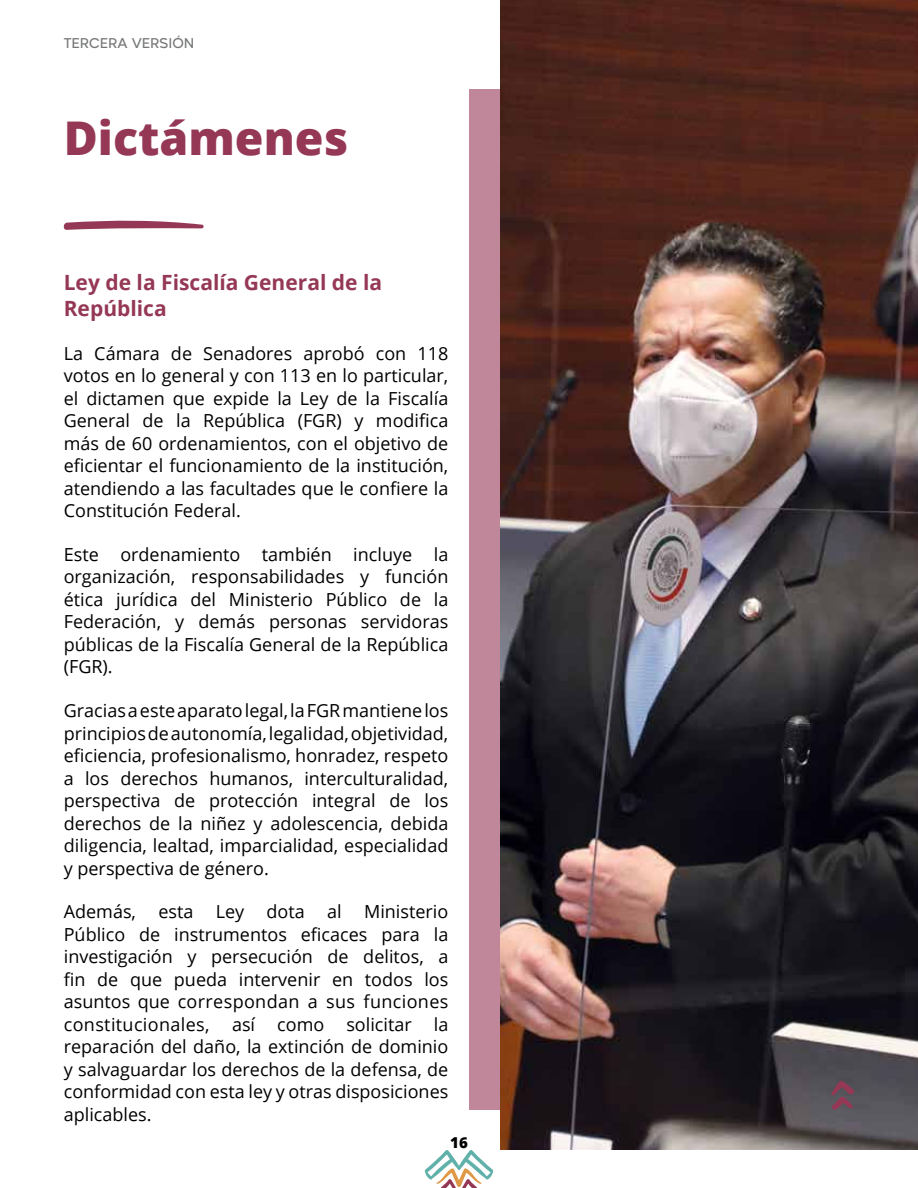
<style>
.page{position:relative;width:918px;height:1188px;background:#fff}
.page>*{position:absolute;margin:0;border:0;box-sizing:border-box;transform-origin:0 0}
.t1{font:800 46.5px "Open Sans";color:#953855}
.t2{font:700 21px/25.5px "Open Sans";color:#953855}
.t3{font:18px/22.5px "Open Sans";color:#000101;text-align:justify}
.t4{font:800 15px "Open Sans";color:#000}
.t5{font:13.5px "Aftika";color:#777878}
</style>
<div class="page">
<svg style="left:425px;top:1150px;width:68px;height:38px"></svg>
<div style="left:470px;top:90px;width:325px;height:1020px;background:#bf8799"></div>
<svg style="left:63px;top:220px;width:141px;height:10px"></svg>
<img style="left:501px;top:0;width:417px;height:1150px">
<svg style="left:830px;top:1081px;width:26px;height:30px"></svg>
<p class="t5" style="left:64px;top:35px;width:132px">TERCERA VERSIÓN</p>
<h1 class="t1" style="left:64px;top:103px;width:286px">Dictámenes</h1>
<p class="t2" style="left:64px;top:269px;width:320px">Ley de la Fiscalía General de la<br>República</p>
<p class="t3" style="left:64px;top:341px;width:386px">La Cámara de Senadores aprobó con 118 votos en lo general y con 113 en lo particular, el dictamen que expide la Ley de la Fiscalía General de la República (FGR) y modifica más de 60 ordenamientos, con el objetivo de eficientar el funcionamiento de la institución, atendiendo a las facultades que le confiere la Constitución Federal.</p>
<p class="t3" style="left:64px;top:543px;width:386px">Este ordenamiento también incluye la organización, responsabilidades y función ética jurídica del Ministerio Público de la Federación, y demás personas servidoras públicas de la Fiscalía General de la República (FGR).</p>
<p class="t3" style="left:64px;top:699px;width:386px">Gracias a este aparato legal, la FGR mantiene los principios de autonomía, legalidad, objetividad, eficiencia, profesionalismo, honradez, respeto a los derechos humanos, interculturalidad, perspectiva de protección integral de los derechos de la niñez y adolescencia, debida diligencia, lealtad, imparcialidad, especialidad y perspectiva de género.</p>
<p class="t3" style="left:64px;top:900px;width:386px">Además, esta Ley dota al Ministerio Público de instrumentos eficaces para la investigación y persecución de delitos, a fin de que pueda intervenir en todos los asuntos que correspondan a sus funciones constitucionales, así como solicitar la reparación del daño, la extinción de dominio y salvaguardar los derechos de la defensa, de conformidad con esta ley y otras disposiciones aplicables.</p>
<p class="t4" style="left:450px;top:1131px;width:19px">16</p>
</div>
